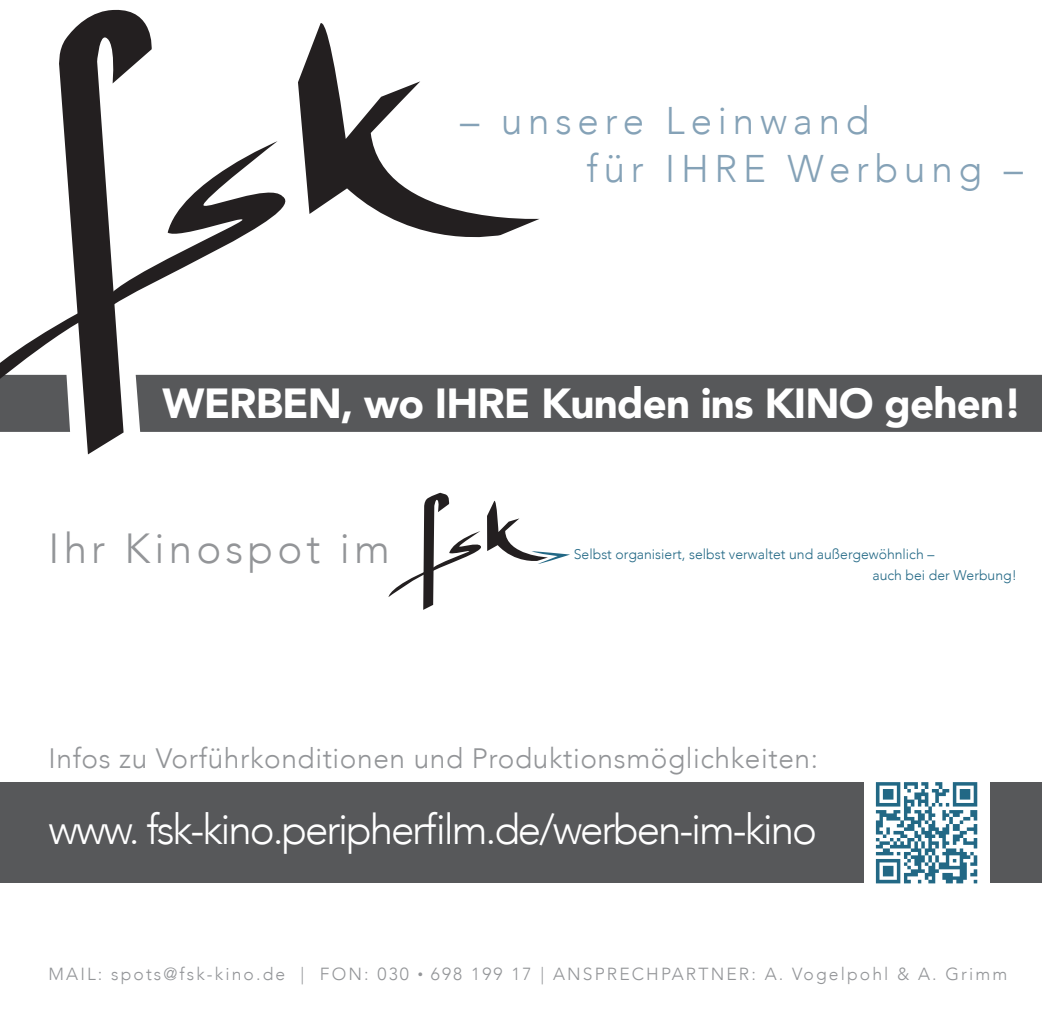
<style>
.page{position:relative;width:1042px;height:1017px;background:#fff}
.page>*{position:absolute;margin:0;border:0;box-sizing:border-box;transform-origin:0 0}
.t1{font:300 42px "Avenir";letter-spacing:-.05em;color:#fff}
.t2{font:900 42px "Avenir";letter-spacing:-.02em;color:#fff}
.t3{font:300 42px "Avenir";letter-spacing:.1em;color:#939598}
.t4{font:300 38.5px "Avenir";letter-spacing:.15em;color:#85a2b7}
.t5{font:300 28px "Avenir";letter-spacing:.02em;color:#939598}
.t6{font:300 17.5px "Avenir";letter-spacing:.12em;color:#939598}
.t7{font:300 14px "Avenir";color:#226885}
.s1{font-size:10.5px}
</style>
<div class="page">
<div style="left:154px;top:375px;width:888px;height:57px;background:#57585a"></div>
<svg style="left:0;top:417px;width:58px;height:15px"></svg>
<div style="left:0;top:782px;width:1042px;height:100px;background:#57585a"></div>
<img style="left:864px;top:782px;width:126px;height:102px">
<svg style="left:58px;top:9px;width:96px;height:445px"></svg>
<svg style="left:0;top:141px;width:309px;height:276px"></svg>
<svg style="left:298px;top:23px;width:241px;height:229px"></svg>
<svg style="left:388px;top:493px;width:182px;height:117px"></svg>
<p class="t4" style="left:460px;top:98px;width:411px">– unsere Leinwand</p>
<p class="t4" style="left:586px;top:146px;width:438px">für IHRE Werbung –</p>
<p class="t2" style="left:162px;top:367px;width:861px">WERBEN, wo IHRE Kunden ins KINO gehen!</p>
<p class="t3" style="left:49px;top:523px;width:343px">Ihr Kinospot im</p>
<p class="t7" style="left:574px;top:546px;width:362px">Selbst organisiert, selbst verwaltet und außergewöhnlich –</p>
<p class="t7" style="left:872px;top:567px;width:146px">auch bei der Werbung!</p>
<p class="t5" style="left:49px;top:742px;width:771px">Infos zu Vorführkonditionen und Produktionsmöglichkeiten:</p>
<p class="t1" style="left:49px;top:804px;width:770px">www. fsk-kino.peripherfilm.de/werben-im-kino</p>
<p class="t6" style="left:49px;top:963px;width:960px">MAIL: spots@fsk-kino.de | FON: 030 <span class="s1">•</span> 698 199 17 | ANSPRECHPARTNER: A. Vogelpohl &amp; A. Grimm</p>
</div>
